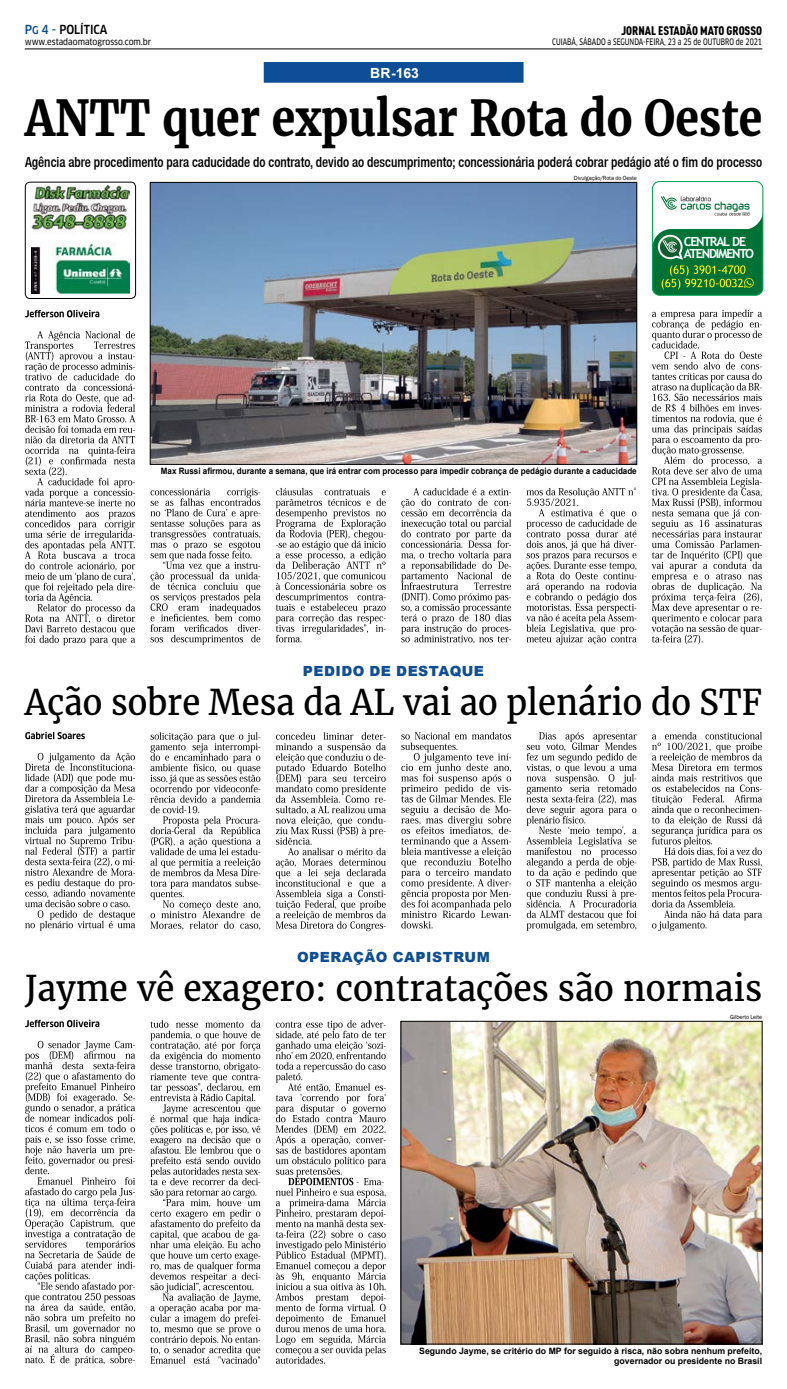
<style>
.page{position:relative;width:787px;height:1389px;background:#fff}
.page>*{position:absolute;margin:0;border:0;box-sizing:border-box;transform-origin:0 0}
.t1{font:700 49px "Merriweather";color:#000;scale:.87 1}
.t2{font:35px "Merriweather";color:#000;scale:.96 1}
.t3{font:35px "Merriweather";color:#000;scale:.94 1}
.t4{font:500 condensed 14px "Helvetica Neue";color:#000;scale:.94 1}
.t5{font:900 14px "Arial";letter-spacing:.035em;color:#0e4e96}
.t6{font:700 14px "Arial";color:#fff}
.t7{font:700 12.69px/11px "Trebuchet MS";letter-spacing:-.1em;color:#fff}
.t8{font:12.25px "DIN Cond Black Alternate";color:#000}
.t9{font:500 condensed 12.25px "Clan OT";color:#000;scale:.95 1}
.t10{font:700 8.75px "Arial";color:#000;scale:.92 1}
.t11{font:700 8.75px/9.6px "Arial";color:#000;text-align:right}
.t12{font:8.75px "Clan OT Narrow News";color:#000;scale:.8 1}
.t13{font:8.75px "Clan OT Narrow News";color:#000}
.t14{font:6.12px "Franklin Gothic";letter-spacing:-.01em;color:#000;scale:.95 1}
.s1{color:#0e4e96}
.s2{font-size:10.5px;color:#0e4e96}
</style>
<div class="page">
<hr style="left:25px;top:49px;width:737px;height:1px;background:#000">
<div style="left:264px;top:63px;width:259px;height:19px;background:#0e4e96"></div>
<div style="left:264px;top:62px;width:259px;height:21px;border:1px solid #0e4e96"></div>
<svg style="left:25px;top:331px;width:110px;height:314px"></svg>
<svg style="left:25px;top:310px;width:74px;height:7px"></svg>
<svg style="left:150px;top:488px;width:110px;height:157px"></svg>
<img style="left:32px;top:186px;width:98px;height:107px">
<div style="left:25px;top:182px;width:111px;height:117px;border:1px solid #000;border-radius:5px"></div>
<div style="left:652px;top:182px;width:110px;height:113px;background:#007236;border-radius:7px"></div>
<div style="left:652px;top:181px;width:110px;height:115px;border:1px solid #00a651;border-radius:7px"></div>
<svg style="left:652px;top:182px;width:110px;height:108px"></svg>
<svg style="left:651px;top:309px;width:110px;height:335px"></svg>
<svg style="left:276px;top:488px;width:109px;height:154px"></svg>
<svg style="left:401px;top:488px;width:110px;height:155px"></svg>
<svg style="left:526px;top:488px;width:110px;height:157px"></svg>
<svg style="left:25px;top:1041px;width:110px;height:325px"></svg>
<svg style="left:25px;top:1020px;width:74px;height:7px"></svg>
<svg style="left:150px;top:1020px;width:110px;height:344px"></svg>
<svg style="left:275px;top:1020px;width:111px;height:344px"></svg>
<svg style="left:25px;top:753px;width:110px;height:178px"></svg>
<svg style="left:25px;top:732px;width:60px;height:7px"></svg>
<svg style="left:150px;top:732px;width:110px;height:198px"></svg>
<svg style="left:275px;top:732px;width:111px;height:199px"></svg>
<svg style="left:401px;top:732px;width:110px;height:196px"></svg>
<svg style="left:526px;top:732px;width:110px;height:199px"></svg>
<svg style="left:652px;top:732px;width:109px;height:199px"></svg>
<img style="left:152px;top:184px;width:482px;height:278px">
<div style="left:150px;top:182px;width:486px;height:282px;border:1px solid #000"></div>
<img style="left:402px;top:1023px;width:358px;height:319px">
<div style="left:400px;top:1021px;width:362px;height:323px;border:1px solid #000"></div>
<p class="t9" style="left:25px;top:23px;width:89px"><span class="s1">P</span><span class="s2">G</span> <span class="s1">4 -</span> POLÍTICA</p>
<p class="t13" style="left:25px;top:36px;width:128px">www.estadaomatogrosso.com.br</p>
<p class="t8" style="left:621px;top:23px;width:142px">JORNAL ESTADÃO MATO GROSSO</p>
<p class="t12" style="left:552px;top:37px;width:263px">CUIABÁ, SÁBADO a SEGUNDA-FEIRA, 23 a 25 de OUTUBRO de 2021</p>
<p class="t6" style="left:370px;top:63px;width:50px">BR-163</p>
<h1 class="t1" style="left:25px;top:88px;width:848px">ANTT quer expulsar Rota do Oeste</h1>
<p class="t4" style="left:25px;top:154px;width:785px">Agência abre procedimento para caducidade do contrato, devido ao descumprimento; concessionária poderá cobrar pedágio até o fim do processo</p>
<p class="t14" style="left:573px;top:174px;width:68px">Divulgação/Rota do Oeste</p>
<p class="t7" style="left:683px;top:236px;width:72px">CENTRAL DE<br>ATENDIMENTO</p>
<p class="t10" style="left:161px;top:464px;width:518px">Max Russi afirmou, durante a semana, que irá entrar com processo para impedir cobrança de pedágio durante a caducidade</p>
<p class="t5" style="left:303px;top:661px;width:183px">PEDIDO DE DESTAQUE</p>
<h2 class="t3" style="left:25px;top:681px;width:785px">Ação sobre Mesa da AL vai ao plenário do STF</h2>
<p class="t5" style="left:297px;top:947px;width:194px">OPERAÇÃO CAPISTRUM</p>
<h2 class="t2" style="left:25px;top:967px;width:769px">Jayme vê exagero: contratações são normais</h2>
<p class="t14" style="left:729px;top:1013px;width:35px">Gilberto Leite</p>
<p class="t11" style="left:419px;top:1346px;width:344px">Segundo Jayme, se critério do MP for seguido à risca, não sobra nenhum prefeito, governador ou presidente no Brasil</p>
</div>
